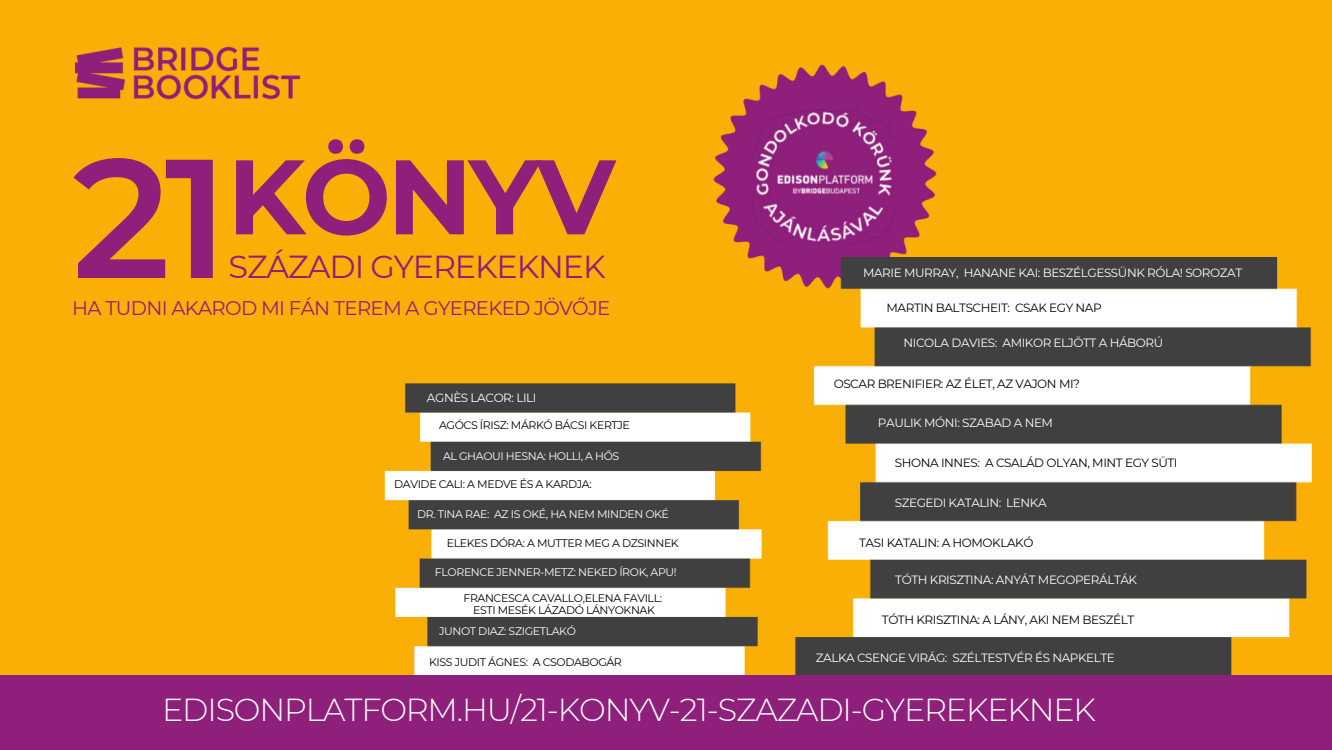
<style>
.page{position:relative;width:1332px;height:750px;background:#f9af05}
.page>*{position:absolute;margin:0;border:0;box-sizing:border-box;transform-origin:0 0}
.t1{font:600 168.9px "Montserrat";color:#8e1f7a}
.t2{font:700 105.6px "Montserrat";letter-spacing:-.035em;color:#8e1f7a}
.t3{font:300 31.8px "Montserrat";letter-spacing:-.035em;color:#fff}
.t4{font:31.8px "Montserrat";letter-spacing:-.035em;color:#8e1f7a}
.t5{font:19.7px "Montserrat";letter-spacing:-.035em;color:#8e1f7a}
.t6{font:12px "Montserrat";letter-spacing:-.035em;color:#fff}
.t7{font:12px "Montserrat";letter-spacing:-.035em;color:#000}
.t8{font:11px "Montserrat";letter-spacing:-.035em;color:#000}
.t9{font:11px "Montserrat";letter-spacing:-.035em;color:#fff}
</style>
<div class="page">
<div style="left:0;top:675px;width:1332px;height:75px;background:#8e1f7a"></div>
<img style="left:75px;top:46px;width:225px;height:54px">
<img style="left:713px;top:64px;width:227px;height:208px">
<img style="left:752px;top:109px;width:146px;height:135px">
<img style="left:776px;top:258px;width:536px;height:417px">
<img style="left:384px;top:383px;width:378px;height:292px">
<p class="t2" style="left:227px;top:132px;width:390px">KÖNYV</p>
<p class="t4" style="left:229px;top:247px;width:379px">SZÁZADI GYEREKEKNEK</p>
<p class="t5" style="left:72px;top:296px;width:540px">HA TUDNI AKAROD MI FÁN TEREM A GYEREKED JÖVŐJE</p>
<p class="t1" style="left:72px;top:114px;width:158px">21</p>
<p class="t6" style="left:427px;top:390px;width:111px">AGNÈS LACOR: LILI</p>
<p class="t8" style="left:439px;top:419px;width:192px">AGÓCS ÍRISZ: MÁRKÓ BÁCSI KERTJE</p>
<p class="t9" style="left:443px;top:450px;width:178px">AL GHAOUI HESNA: HOLLI, A HŐS</p>
<p class="t8" style="left:394px;top:477px;width:199px">DAVIDE CALI: A MEDVE ÉS A KARDJA:</p>
<p class="t9" style="left:417px;top:508px;width:253px">DR. TINA RAE: AZ IS OKÉ, HA NEM MINDEN OKÉ</p>
<p class="t8" style="left:447px;top:536px;width:233px">ELEKES DÓRA: A MUTTER MEG A DZSINNEK</p>
<p class="t9" style="left:435px;top:566px;width:243px">FLORENCE JENNER-METZ: NEKED ÍROK, APU!</p>
<p class="t8" style="left:463px;top:591px;width:200px">FRANCESCA CAVALLO,ELENA FAVILL:</p>
<p class="t8" style="left:473px;top:603px;width:183px">ESTI MESÉK LÁZADÓ LÁNYOKNAK</p>
<p class="t9" style="left:439px;top:625px;width:138px">JUNOT DIAZ: SZIGETLAKÓ</p>
<p class="t8" style="left:429px;top:655px;width:194px">KISS JUDIT ÁGNES: A CSODABOGÁR</p>
<p class="t6" style="left:863px;top:265px;width:381px">MARIE MURRAY, HANANE KAI: BESZÉLGESSÜNK RÓLA! SOROZAT</p>
<p class="t7" style="left:887px;top:300px;width:217px">MARTIN BALTSCHEIT: CSAK EGY NAP</p>
<p class="t6" style="left:904px;top:336px;width:261px">NICOLA DAVIES: AMIKOR ELJÖTT A HÁBORÚ</p>
<p class="t7" style="left:834px;top:376px;width:248px">OSCAR BRENIFIER: AZ ÉLET, AZ VAJON MI?</p>
<p class="t6" style="left:878px;top:416px;width:177px">PAULIK MÓNI: SZABAD A NEM</p>
<p class="t7" style="left:895px;top:455px;width:284px">SHONA INNES: A CSALÁD OLYAN, MINT EGY SÜTI</p>
<p class="t6" style="left:895px;top:495px;width:153px">SZEGEDI KATALIN: LENKA</p>
<p class="t7" style="left:859px;top:535px;width:176px">TASI KATALIN: A HOMOKLAKÓ</p>
<p class="t6" style="left:895px;top:573px;width:243px">TÓTH KRISZTINA: ANYÁT MEGOPERÁLTÁK</p>
<p class="t7" style="left:882px;top:612px;width:254px">TÓTH KRISZTINA: A LÁNY, AKI NEM BESZÉLT</p>
<p class="t6" style="left:816px;top:650px;width:301px">ZALKA CSENGE VIRÁG: SZÉLTESTVÉR ÉS NAPKELTE</p>
<p class="t3" style="left:162px;top:691px;width:935px">EDISONPLATFORM.HU/21-KONYV-21-SZAZADI-GYEREKEKNEK</p>
</div>
